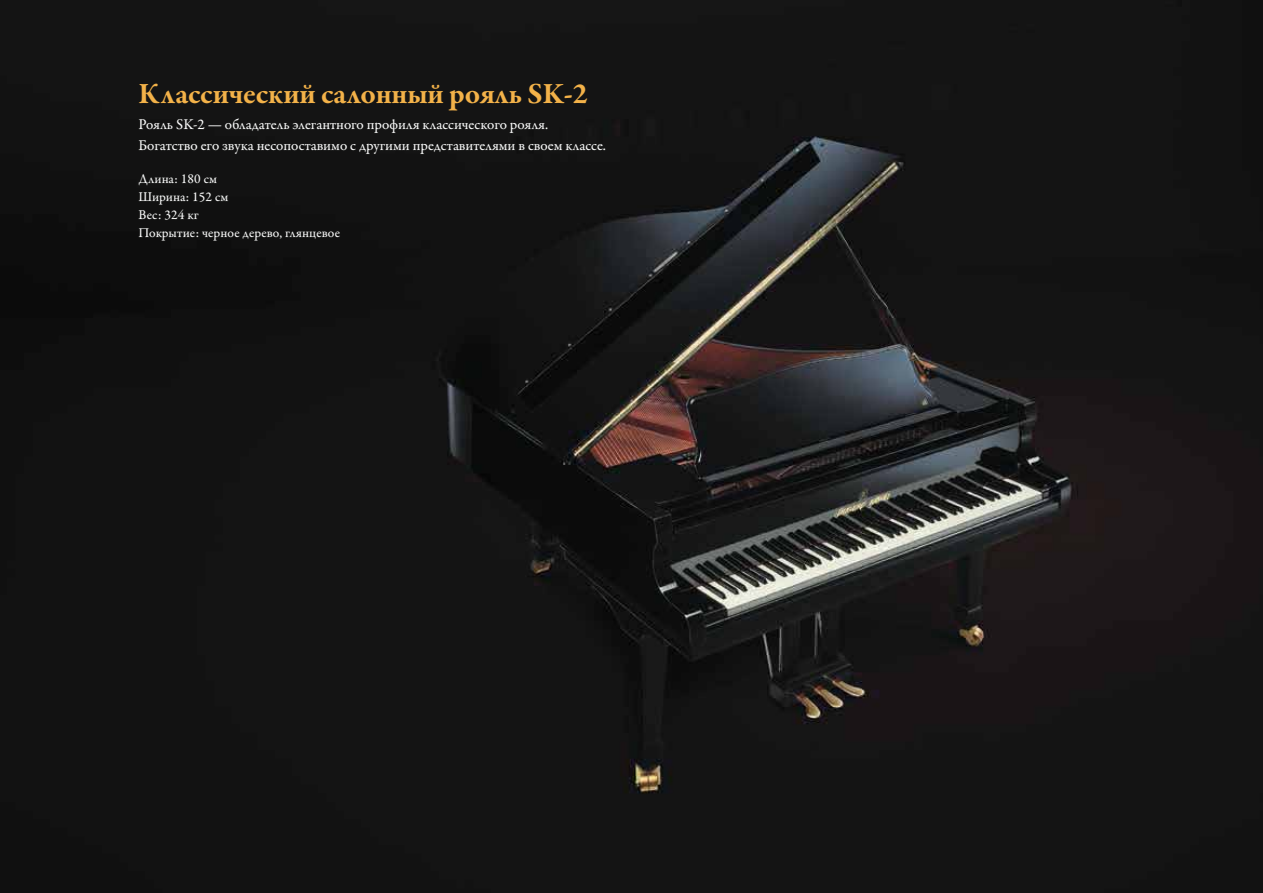
<style>
.page{position:relative;width:1263px;height:893px;background:#fff}
.page>*{position:absolute;margin:0;border:0;box-sizing:border-box;transform-origin:0 0}
.t1{font:700 30px "Garamond Premr Pro";letter-spacing:-.005em;color:#f3b249}
.t2{font:15px/21px "Garamond Premr Pro";color:#fff}
.t3{font:13.5px/18px "Garamond Premr Pro";letter-spacing:.01em;color:#fff}
</style>
<div class="page">
<img style="left:0;top:0;width:1263px;height:893px">
<svg style="left:138px;top:118px;width:468px;height:43px;background:#151515"></svg>
<svg style="left:138px;top:174px;width:90px;height:46px;background:#141414"></svg>
<svg style="left:139px;top:228px;width:201px;height:20px;background:#121212"></svg>
<h1 class="t1" style="left:139px;top:75px;width:451px">Классический салонный рояль SK-2</h1>
<p class="t2" style="left:139px;top:115px;width:469px">Рояль SK-2 — обладатель элегантного профиля классического рояля.<br>Богатство его звука несопоставимо с другими представителями в своем классе.</p>
<p class="t3" style="left:139px;top:171px;width:203px">Длина: 180 см<br>Ширина: 152 см<br>Вес: 324 кг<br>Покрытие: черное дерево, глянцевое</p>
</div>
